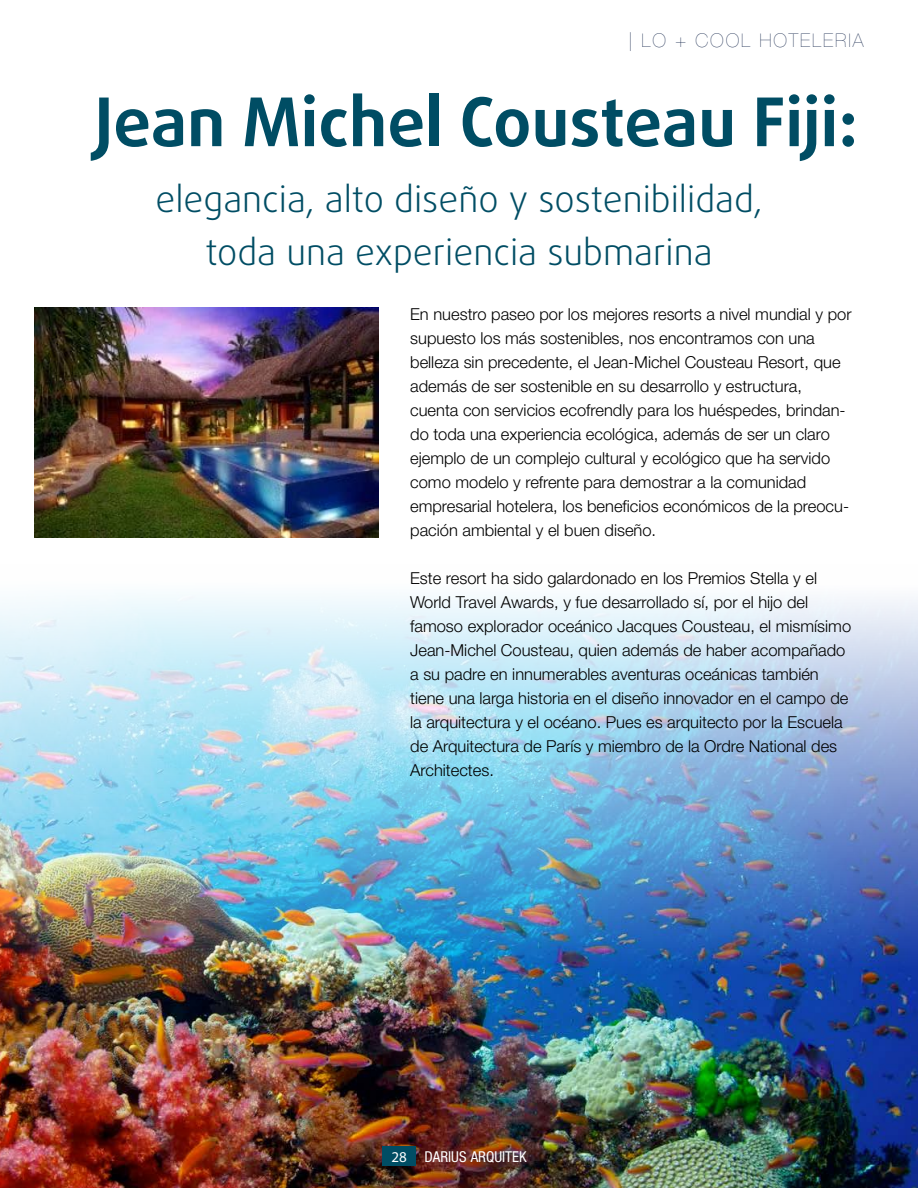
<style>
.page{position:relative;width:918px;height:1188px;background:#fff}
.page>*{position:absolute;margin:0;border:0;box-sizing:border-box;transform-origin:0 0}
.t1{font:700 67.2px "Daxline Pro";color:#004d64}
.t2{font:300 36.15px/52.5px "Daxline Pro";color:#004d64;text-align:center}
.t3{font:18.9px "Helvetica Neue LT 25 Ult Lt";letter-spacing:.1em;color:#0c1e44}
.t4{font:16.5px/24px "Helvetica Neue LT 45 Lt";color:#000}
.t5{font:15px "Helvetica Neue LT 57 Cn";color:#fff}
.s1{font-family:"Myriad Pro"}
</style>
<div class="page">
<img style="left:0;top:595px;width:918px;height:593px">
<div style="left:382px;top:1147px;width:34px;height:19px;background:#004d64"></div>
<img style="left:34px;top:308px;width:344px;height:229px">
<p class="t3" style="left:628px;top:29px;width:237px">| LO + COOL HOTELERIA</p>
<h1 class="t1" style="left:95px;top:77px;width:765px">Jean Michel Cousteau Fiji:</h1>
<h2 class="t2" style="left:155px;top:173px;width:609px">elegancia, alto diseño y sostenibilidad, toda una experiencia submarina</h2>
<p class="t4" style="left:410px;top:302px;width:443px">En nuestro paseo por los mejores resorts a nivel mundial y por supuesto los más sostenibles, nos encontramos con una belleza sin precedente, el Jean-Michel Cousteau Resort, que además de ser sostenible en su desarrollo y estructura, cuenta con servicios ecofrendly para los huéspedes, brindan&shy;do toda una experiencia ecológica, además de ser un claro ejemplo de un complejo cultural y ecológico que ha servido como modelo y refrente para demostrar a la comunidad empresarial hotelera, los beneficios económicos de la preocu&shy;pación ambiental y el buen diseño.</p>
<p class="t4" style="left:410px;top:566px;width:443px">Este resort ha sido galardonado en los Premios Stella y el World Travel Awards, y fue desarrollado sí, por el hijo del famoso explorador oceánico Jacques Cousteau, el mismísimo Jean-Michel Cousteau, quien además de haber acompañado a su padre en innumerables aventuras oceánicas también tiene una larga historia en el diseño innovador en el campo de la arquitectura y el océano. Pues es arquitecto por la Escuela de Arquitectura de París y miembro de la Ordre National des Architectes.</p>
<p class="t5" style="left:391px;top:1148px;width:137px"><span class="s1">28</span> DARIUS ARQUITEK</p>
</div>
